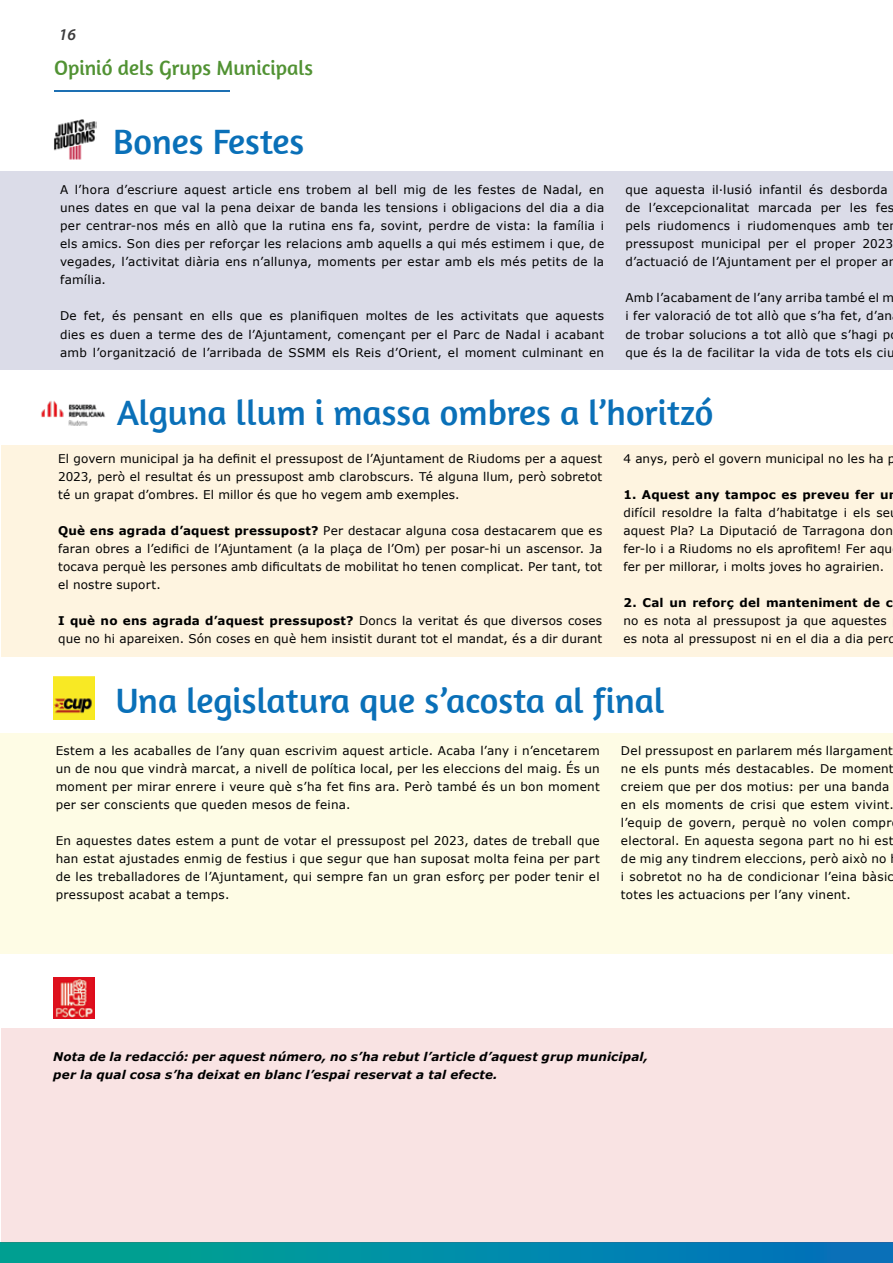
<style>
.page{position:relative;width:893px;height:1263px;background:#fff}
.page>*{position:absolute;margin:0;border:0;box-sizing:border-box;transform-origin:0 0}
.t1{font:36px "Amaranth";color:#0a70b8}
.t2{font:21px "Amaranth";color:#519233}
.t3{font:italic 600 16.5px "Myriad Pro";color:#3c3c3d}
.t4{font:12px/18px "Verdana";letter-spacing:.02em;color:#000;text-align:justify}
.t5{font:italic 700 12px/18px "Verdana";letter-spacing:.01em;color:#000}
.t6{font:700 12px "Verdana";letter-spacing:.015em;color:#000}
.s1{font-weight:700}
</style>
<div class="page">
<div style="left:0;top:1242px;width:893px;height:21px;background:linear-gradient(to right,#00a88d,#0370bf)"></div>
<div style="left:0;top:171px;width:893px;height:199px;background:#dbdce8"></div>
<div style="left:1px;top:733px;width:892px;height:221px;background:#fefce5"></div>
<div style="left:1px;top:445px;width:892px;height:212px;background:#fef4e0"></div>
<div style="left:1px;top:1028px;width:892px;height:214px;background:#f9e3e3"></div>
<hr style="left:54px;top:90px;width:176px;height:2px;background:#1d70b3">
<img style="left:53px;top:676px;width:42px;height:43px">
<img style="left:54px;top:119px;width:42px;height:41px">
<img style="left:53px;top:978px;width:42px;height:41px">
<img style="left:41px;top:401px;width:65px;height:25px">
<h3 class="t3" style="left:59px;top:24px;width:19px">16</h3>
<h2 class="t2" style="left:54px;top:55px;width:261px">Opinió dels Grups Municipals</h2>
<h1 class="t1" style="left:113px;top:121px;width:193px">Bones Festes</h1>
<p class="t4" style="left:60px;top:181px;width:546px">A l’hora d’escriure aquest article ens trobem al bell mig de les festes de Nadal, en unes dates en que val la pena deixar de banda les tensions i obligacions del dia a dia per centrar-nos més en allò que la rutina ens fa, sovint, perdre de vista: la família i els amics. Son dies per reforçar les relacions amb aquells a qui més estimem i que, de vegades, l’activitat diària ens n’allunya, moments per estar amb els més petits de la família.</p>
<p class="t4" style="left:60px;top:307px;width:546px">De fet, és pensant en ells que es planifiquen moltes de les activitats que aquests dies es duen a terme des de l’Ajuntament, començant per el Parc de Nadal i acabant amb l’organització de l’arribada de SSMM els Reis d’Orient, el moment culminant en</p>
<p class="t4" style="left:625px;top:181px;width:273px;text-align:left">que aquesta il·lusió infantil és desborda de l’excepcionalitat marcada per les fes pels riudomencs i riudomenques amb te pressupost municipal per el proper 2023 d’actuació de l’Ajuntament per el proper an</p>
<p class="t4" style="left:625px;top:289px;width:271px;text-align:left">Amb l’acabament de l’any arriba també el m i fer valoració de tot allò que s’ha fet, d’an de trobar solucions a tot allò que s’hagi p que és la de facilitar la vida de tots els ciu</p>
<h1 class="t1" style="left:117px;top:392px;width:598px">Alguna llum i massa ombres a l’horitzó</h1>
<p class="t4" style="left:58px;top:450px;width:545px">El govern municipal ja ha definit el pressupost de l’Ajuntament de Riudoms per a aquest 2023, però el resultat és un pressupost amb clarobscurs. Té alguna llum, però sobretot té un grapat d’ombres. El millor és que ho vegem amb exemples.</p>
<p class="t4" style="left:58px;top:522px;width:546px"><span class="s1">Què ens agrada d’aquest pressupost?</span> Per destacar alguna cosa destacarem que es faran obres a l’edifici de l’Ajuntament (a la plaça de l’Om) per posar-hi un ascensor. Ja tocava perquè les persones amb dificultats de mobilitat ho tenen complicat. Per tant, tot el nostre suport.</p>
<p class="t4" style="left:58px;top:612px;width:546px"><span class="s1">I què no ens agrada d’aquest pressupost?</span> Doncs la veritat és que diversos coses que no hi apareixen. Són coses en què hem insistit durant tot el mandat, és a dir durant</p>
<p class="t4" style="left:623px;top:450px;width:273px">4 anys, però el govern municipal no les ha p</p>
<p class="t6" style="left:623px;top:487px;width:267px">1. Aquest any tampoc es preveu fer u</p>
<p class="t4" style="left:623px;top:504px;width:271px;text-align:left">difícil resoldre la falta d’habitatge i els se aquest Pla? La Diputació de Tarragona don fer-lo i a Riudoms no els aprofitem! Fer aqu fer per millorar, i molts joves ho agrairien.</p>
<p class="t6" style="left:623px;top:595px;width:271px">2. Cal un reforç del manteniment de c</p>
<p class="t4" style="left:623px;top:612px;width:274px">no es nota al pressupost ja que aquestes es nota al pressupost ni en el dia a dia perq</p>
<h1 class="t1" style="left:116px;top:680px;width:550px">Una legislatura que s’acosta al final</h1>
<p class="t4" style="left:56px;top:741px;width:546px">Estem a les acaballes de l’any quan escrivim aquest article. Acaba l’any i n’encetarem un de nou que vindrà marcat, a nivell de política local, per les eleccions del maig. És un moment per mirar enrere i veure què s’ha fet fins ara. Però també és un bon moment per ser conscients que queden mesos de feina.</p>
<p class="t4" style="left:56px;top:831px;width:546px">En aquestes dates estem a punt de votar el pressupost pel 2023, dates de treball que han estat ajustades enmig de festius i que segur que han suposat molta feina per part de les treballadores de l’Ajuntament, qui sempre fan un gran esforç per poder tenir el pressupost acabat a temps.</p>
<p class="t4" style="left:621px;top:741px;width:274px;text-align:left">Del pressupost en parlarem més llargament ne els punts més destacables. De moment creiem que per dos motius: per una banda en els moments de crisi que estem vivint. l’equip de govern, perquè no volen compr electoral. En aquesta segona part no hi est de mig any tindrem eleccions, però això no<br>i sobretot no ha de condicionar l’eina bàsic totes les actuacions per l’any vinent.</p>
<p class="t5" style="left:53px;top:1048px;width:596px">Nota de la redacció: per aquest número, no s’ha rebut l’article d’aquest grup municipal, per la qual cosa s’ha deixat en blanc l’espai reservat a tal efecte.</p>
</div>
